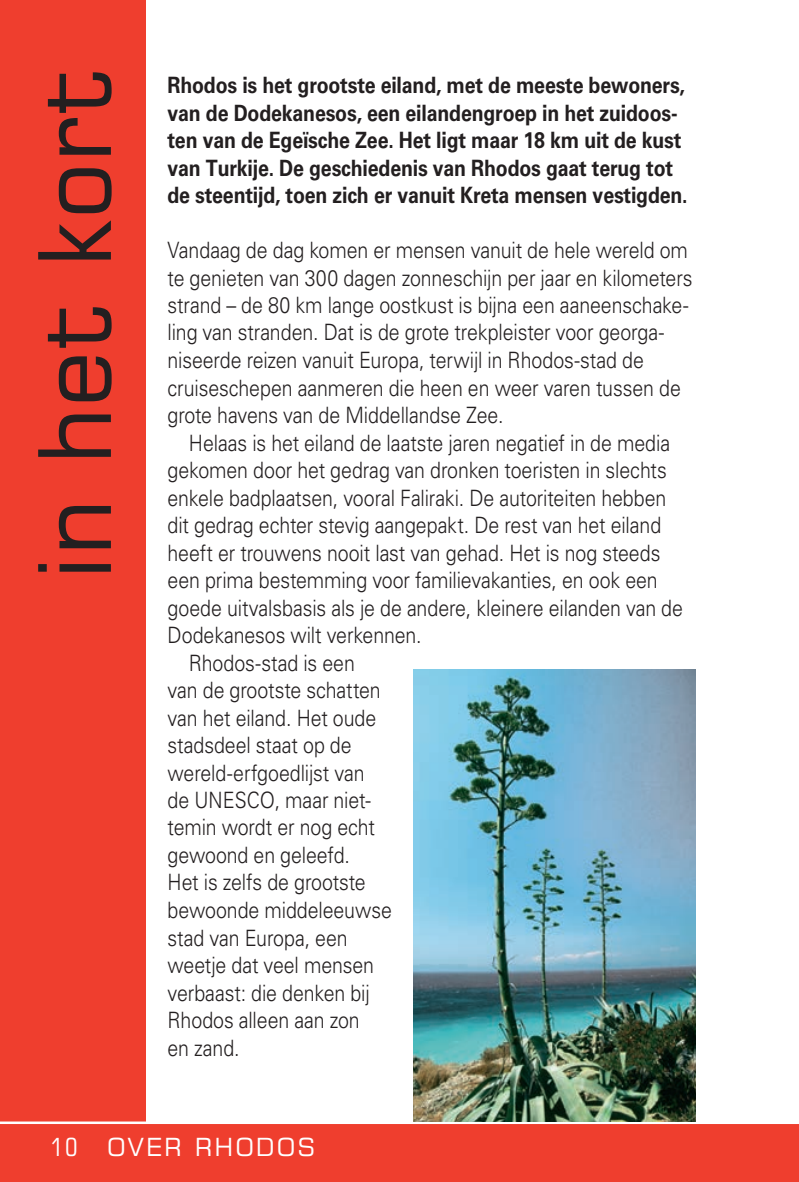
<style>
.page{position:relative;width:799px;height:1182px;background:#fff}
.page>*{position:absolute;margin:0;border:0;box-sizing:border-box;transform-origin:0 0}
.t1{font:100px "Square 721 BT";color:#231f20}
.t2{font:25px "Square 721 BT";letter-spacing:.08em;color:#fff}
.t3{font:300 22.5px/27.5px "Univers LT Std";letter-spacing:-.005em;color:#231f20;scale:.87 1}
.t4{font:700 22.5px/27.5px "Univers LT Std";letter-spacing:-.01em;color:#231f20;scale:.87 1}
.s1{font-stretch:condensed}
</style>
<div class="page">
<div style="left:0;top:1122px;width:799px;height:59px;background:#ef3e2e"></div>
<div style="left:0;top:0;width:146px;height:1124px;background:#ef3e2e"></div>
<hr style="left:0;top:1121px;width:799px;height:3px;background:#fff">
<img style="left:413px;top:669px;width:282px;height:452px">
<h1 class="t1" style="left:12px;top:579px;width:515px;rotate:-90deg">in het kort</h1>
<p class="t4" style="left:167px;top:71px;width:599px">Rhodos is het grootste eiland, met de meeste bewoners, van de Dodekanesos, een eilandengroep in het zuidoos&shy;ten van de Egeïsche Zee. Het ligt maar 18 km uit de kust van Turkije. De geschiedenis van Rhodos gaat terug tot de steentijd, toen zich er vanuit Kreta mensen vestigden.</p>
<p class="t3" style="left:167px;top:236px;width:605px">Vandaag de dag komen er mensen vanuit de hele wereld om te genieten van 300 dagen zonneschijn per jaar en kilometers strand – de 80 km lange oostkust is bijna een aaneenschake&shy;ling van stranden. Dat is de grote trekpleister voor georga&shy;niseerde reizen vanuit Europa, terwijl in Rhodos-stad de cruiseschepen aanmeren die heen en weer varen tussen de grote havens van de Middellandse Zee.</p>
<p class="t3" style="left:189px;top:429px;width:554px">Helaas is het eiland de laatste jaren negatief in de media</p>
<p class="t3" style="left:167px;top:456px;width:575px">gekomen door het gedrag van dronken toeristen in slechts</p>
<p class="t3" style="left:167px;top:484px;width:575px">enkele badplaatsen, vooral Faliraki. De autoriteiten hebben</p>
<p class="t3" style="left:167px;top:511px;width:569px">dit gedrag echter stevig aangepakt. De rest van het eiland</p>
<p class="t3" style="left:167px;top:539px;width:568px">heeft er trouwens nooit last van gehad. Het is nog steeds</p>
<p class="t3" style="left:167px;top:566px;width:565px">een prima bestemming voor familievakanties, en ook een</p>
<p class="t3" style="left:167px;top:594px;width:594px">goede uitvalsbasis als je de andere, kleinere eilanden van de</p>
<p class="t3" style="left:167px;top:621px;width:294px">Dodekanesos wilt verkennen.</p>
<p class="t3" style="left:189px;top:649px;width:192px">Rhodos-stad is een</p>
<p class="t3" style="left:167px;top:676px;width:247px">van de grootste schatten</p>
<p class="t3" style="left:167px;top:704px;width:241px">van het eiland. Het oude</p>
<p class="t3" style="left:167px;top:731px;width:213px">stadsdeel staat op de</p>
<p class="t3" style="left:167px;top:759px;width:228px">wereld-erfgoedlijst van</p>
<p class="t3" style="left:167px;top:786px;width:235px">de UNESCO, maar niet-</p>
<p class="t3" style="left:167px;top:813px;width:240px">temin wordt er nog echt</p>
<p class="t3" style="left:167px;top:841px;width:211px">gewoond en geleefd.</p>
<p class="t3" style="left:167px;top:868px;width:229px">Het is zelfs de grootste</p>
<p class="t3" style="left:167px;top:896px;width:259px">bewoonde middeleeuwse</p>
<p class="t3" style="left:167px;top:923px;width:208px">stad van Europa, een</p>
<p class="t3" style="left:167px;top:951px;width:239px">weetje dat veel mensen</p>
<p class="t3" style="left:167px;top:978px;width:234px">verbaast: die denken bij</p>
<p class="t3" style="left:167px;top:1006px;width:222px">Rhodos alleen aan zon</p>
<p class="t3" style="left:167px;top:1033px;width:84px">en zand.</p>
<p class="t2" style="left:51px;top:1130px;width:266px"><span class="s1">10</span> OVER RHODOS</p>
</div>
